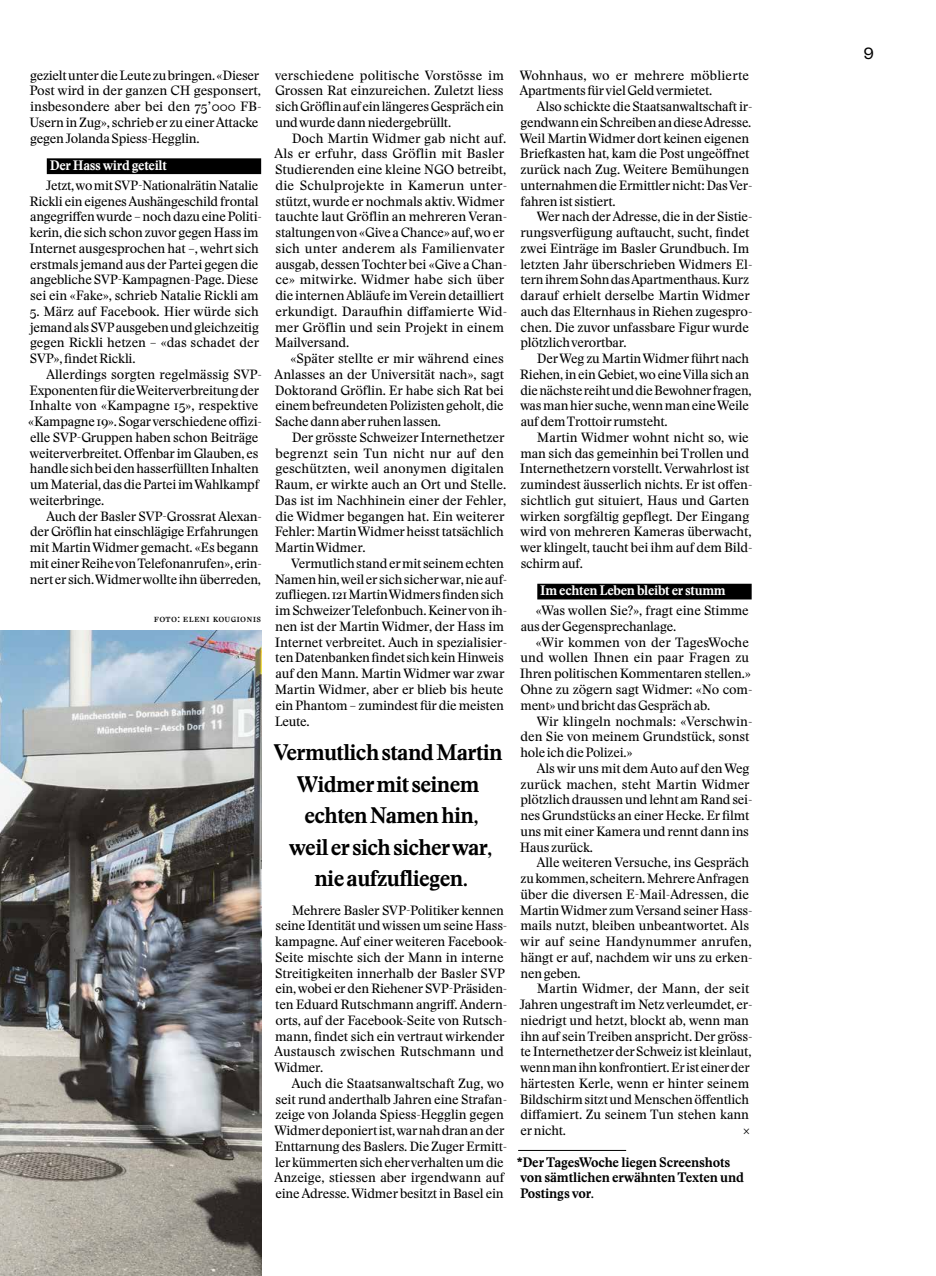
<style>
.page{position:relative;width:936px;height:1276px;background:#fff}
.page>*{position:absolute;margin:0;border:0;box-sizing:border-box;transform-origin:0 0}
.t1{font:700 22.2px/31.5px "Stanley";letter-spacing:-.03em;color:#000;text-align:center}
.t2{font:18px "Founders Grotesk";color:#000}
.t3{font:700 13.5px/15.8px "Stanley";letter-spacing:-.015em;color:#000}
.t4{font:700 13.5px "Stanley";letter-spacing:-.025em;color:#fff}
.t5{font:13.2px/15.8px "Stanley";letter-spacing:-.015em;color:#000}
.t6{font:10.5px "Stanley";letter-spacing:.025em;color:#000}
</style>
<div class="page">
<img style="left:0;top:631px;width:261px;height:645px">
<div style="left:47px;top:158px;width:214px;height:16px;background:#000"></div>
<div style="left:537px;top:584px;width:214px;height:15px;background:#000"></div>
<hr style="left:518px;top:1150px;width:108px;height:1px;background:#000">
<p class="t5" style="left:29px;top:67px;width:234px">gezielt unter die Leute zu bringen. «Dieser Post wird in der ganzen CH gesponsert, insbesondere aber bei den 75’ 000 FB-Usern in Zug», schrieb er zu einer Attacke gegen Jolanda Spiess-Hegglin.</p>
<p class="t4" style="left:50px;top:156px;width:119px">Der Hass wird geteilt</p>
<p class="t5" style="left:29px;top:177px;width:234px;text-indent:16px">Jetzt, wo mit SVP-Nationalrätin Natalie Rickli ein eigenes Aushängeschild frontal angegriffen wurde – noch dazu eine Politi&shy;kerin, die sich schon zuvor gegen Hass im Internet ausgesprochen hat –, wehrt sich erstmals jemand aus der Partei gegen die angebliche SVP-Kampagnen-Page. Diese sei ein «Fake», schrieb Natalie Rickli am</p>
<p class="t5" style="left:30px;top:303px;width:231px;text-align:justify">5. März auf Facebook. Hier würde sich jemand als SVP ausgeben und gleichzeitig gegen Rickli hetzen – «das schadet der SVP», findet Rickli.</p>
<p class="t5" style="left:28px;top:366px;width:235px;text-indent:18px">Allerdings sorgten regelmässig SVP-Exponenten für die Weiterverbreitung der Inhalte von «Kampagne 15», respektive «Kampagne 19». Sogar verschiedene offizi&shy;elle SVP-Gruppen haben schon Beiträge weiterverbreitet. Offenbar im Glauben, es handle sich bei den hasserfüllten Inhalten um Material, das die Partei im Wahlkampf weiterbringe.</p>
<p class="t5" style="left:30px;top:508px;width:233px;text-indent:16px">Auch der Basler SVP-Grossrat Alexan&shy;der Gröflin hat einschlägige Erfahrungen mit Martin Widmer gemacht. «Es begann mit einer Reihe von Telefonanrufen», erin&shy;nert er sich. Widmer wollte ihn überreden,</p>
<p class="t6" style="left:154px;top:611px;width:109px">foto: eleni kougionis</p>
<p class="t5" style="left:275px;top:67px;width:231px;text-align:justify">verschiedene politische Vorstösse im Grossen Rat einzureichen. Zuletzt liess sich Gröflin auf ein längeres Gespräch ein und wurde dann niedergebrüllt.</p>
<p class="t5" style="left:274px;top:130px;width:234px;text-indent:17px">Doch Martin Widmer gab nicht auf.<br>Als er erfuhr, dass Gröflin mit Basler Studierenden eine kleine NGO betreibt, die Schulprojekte in Kamerun unter&shy;stützt, wurde er nochmals aktiv. Widmer tauchte laut Gröflin an mehreren Veran&shy;staltungen von «Give a Chance» auf, wo er sich unter anderem als Familienvater ausgab, dessen Tochter bei «Give a Chan&shy;ce» mitwirke. Widmer habe sich über die internen Abläufe im Verein detailliert erkundigt. Daraufhin diffamierte Wid&shy;mer Gröflin und sein Projekt in einem Mailversand.</p>
<p class="t5" style="left:274px;top:351px;width:231px;text-align:justify;text-indent:16px">«Später stellte er mir während eines Anlasses an der Universität nach», sagt Doktorand Gröflin. Er habe sich Rat bei einem befreundeten Polizisten geholt, die Sache dann aber ruhen lassen.</p>
<p class="t5" style="left:275px;top:429px;width:233px;text-indent:17px">Der grösste Schweizer Internethetzer begrenzt sein Tun nicht nur auf den geschützten, weil anonymen digitalen Raum, er wirkte auch an Ort und Stelle.<br>Das ist im Nachhinein einer der Fehler, die Widmer begangen hat. Ein weiterer Fehler: Martin Widmer heisst tatsächlich Martin Widmer.</p>
<p class="t5" style="left:275px;top:555px;width:234px;text-indent:17px">Vermutlich stand er mit seinem echten Namen hin, weil er sich sicher war, nie auf&shy;zufliegen. 121 Martin Widmers finden sich im Schweizer Telefonbuch. Keiner von ih&shy;nen ist der Martin Widmer, der Hass im Internet verbreitet. Auch in spezialisier&shy;ten Datenbanken findet sich kein Hinweis auf den Mann. Martin Widmer war zwar Martin Widmer, aber er blieb bis heute ein Phantom – zumindest für die meisten Leute.</p>
<h1 class="t1" style="left:274px;top:736px;width:230px">Vermutlich stand Martin<br>Widmer mit seinem echten Namen hin,<br>weil er sich sicher war, nie aufzufliegen.</h1>
<p class="t5" style="left:274px;top:902px;width:234px;text-indent:17px">Mehrere Basler SVP-Politiker kennen seine Identität und wissen um seine Hass&shy;kampagne. Auf einer weiteren Facebook-Seite mischte sich der Mann in interne Streitigkeiten innerhalb der Basler SVP ein, wobei er den Riehener SVP-Präsiden&shy;ten Eduard Rutschmann angriff. Andern&shy;orts, auf der Facebook-Seite von Rutsch&shy;mann, findet sich ein vertraut wirkender Austausch zwischen Rutschmann und Widmer.</p>
<p class="t5" style="left:274px;top:1075px;width:234px;text-indent:17px">Auch die Staatsanwaltschaft Zug, wo seit rund anderthalb Jahren eine Strafan&shy;zeige von Jolanda Spiess-Hegglin gegen Widmer deponiert ist, war nah dran an der Enttarnung des Baslers. Die Zuger Ermitt&shy;ler kümmerten sich eher verhalten um die Anzeige, stiessen aber irgendwann auf eine Adresse. Widmer besitzt in Basel ein</p>
<p class="t5" style="left:519px;top:67px;width:231px">Wohnhaus, wo er mehrere möblierte<br>Apartments für viel Geld vermietet.</p>
<p class="t5" style="left:519px;top:99px;width:234px;text-indent:17px">Also schickte die Staatsanwaltschaft ir&shy;gendwann ein Schreiben an diese Adresse.<br>Weil Martin Widmer dort keinen eigenen Briefkasten hat, kam die Post ungeöffnet zurück nach Zug. Weitere Bemühungen unternahmen die Ermittler nicht: Das Ver&shy;fahren ist sistiert.</p>
<p class="t5" style="left:520px;top:209px;width:233px;text-indent:16px">Wer nach der Adresse, die in der Sistie&shy;rungsverfügung auftaucht, sucht, findet zwei Einträge im Basler Grundbuch. Im letzten Jahr überschrieben Widmers El&shy;tern ihrem Sohn das Apartmenthaus. Kurz darauf erhielt derselbe Martin Widmer auch das Elternhaus in Riehen zugespro&shy;chen. Die zuvor unfassbare Figur wurde plötzlich verortbar.</p>
<p class="t5" style="left:520px;top:351px;width:233px;text-indent:17px">Der Weg zu Martin Widmer führt nach Riehen, in ein Gebiet, wo eine Villa sich an die nächste reiht und die Bewohner fragen, was man hier suche, wenn man eine Weile auf dem Trottoir rumsteht.</p>
<p class="t5" style="left:520px;top:429px;width:234px;text-indent:17px">Martin Widmer wohnt nicht so, wie man sich das gemeinhin bei Trollen und Internethetzern vorstellt. Verwahrlost ist zumindest äusserlich nichts. Er ist offen&shy;sichtlich gut situiert, Haus und Garten wirken sorgfältig gepflegt. Der Eingang wird von mehreren Kameras überwacht, wer klingelt, taucht bei ihm auf dem Bild&shy;schirm auf.</p>
<p class="t4" style="left:540px;top:581px;width:187px">Im echten Leben bleibt er stumm</p>
<p class="t5" style="left:520px;top:603px;width:230px;text-indent:15px">«Was wollen Sie?», fragt eine Stimme aus der Gegensprechanlage.</p>
<p class="t5" style="left:520px;top:634px;width:234px;text-indent:16px">«Wir kommen von der TagesWoche und wollen Ihnen ein paar Fragen zu Ihren politischen Kommentaren stellen.» Ohne zu zögern sagt Widmer: «No com&shy;ment» und bricht das Gespräch ab.</p>
<p class="t5" style="left:520px;top:713px;width:233px;text-indent:16px">Wir klingeln nochmals: «Verschwin&shy;den Sie von meinem Grundstück, sonst hole ich die Polizei.»</p>
<p class="t5" style="left:520px;top:760px;width:234px;text-indent:17px">Als wir uns mit dem Auto auf den Weg zurück machen, steht Martin Widmer plötzlich draussen und lehnt am Rand sei&shy;nes Grundstücks an einer Hecke. Er filmt uns mit einer Kamera und rennt dann ins Haus zurück.</p>
<p class="t5" style="left:520px;top:855px;width:234px;text-indent:17px">Alle weiteren Versuche, ins Gespräch zu kommen, scheitern. Mehrere Anfragen über die diversen E-Mail-Adressen, die Martin Widmer zum Versand seiner Hass&shy;mails nutzt, bleiben unbeantwortet. Als wir auf seine Handynummer anrufen, hängt er auf, nachdem wir uns zu erken&shy;nen geben.</p>
<p class="t5" style="left:519px;top:981px;width:234px;text-indent:18px">Martin Widmer, der Mann, der seit Jahren ungestraft im Netz verleumdet, er&shy;niedrigt und hetzt, blockt ab, wenn man ihn auf sein Treiben anspricht. Der gröss&shy;te Internethetzer der Schweiz ist kleinlaut, wenn man ihn konfrontiert. Er ist einer der härtesten Kerle, wenn er hinter seinem Bildschirm sitzt und Menschen öffentlich diffamiert. Zu seinem Tun stehen kann er nicht.</p>
<p class="t5" style="left:743px;top:1122px;width:8px">×</p>
<p class="t3" style="left:516px;top:1154px;width:229px">*Der TagesWoche liegen Screenshots von sämtlichen erwähnten Texten und<br>Postings vor.</p>
<h2 class="t2" style="left:863px;top:43px;width:12px">9</h2>
</div>
